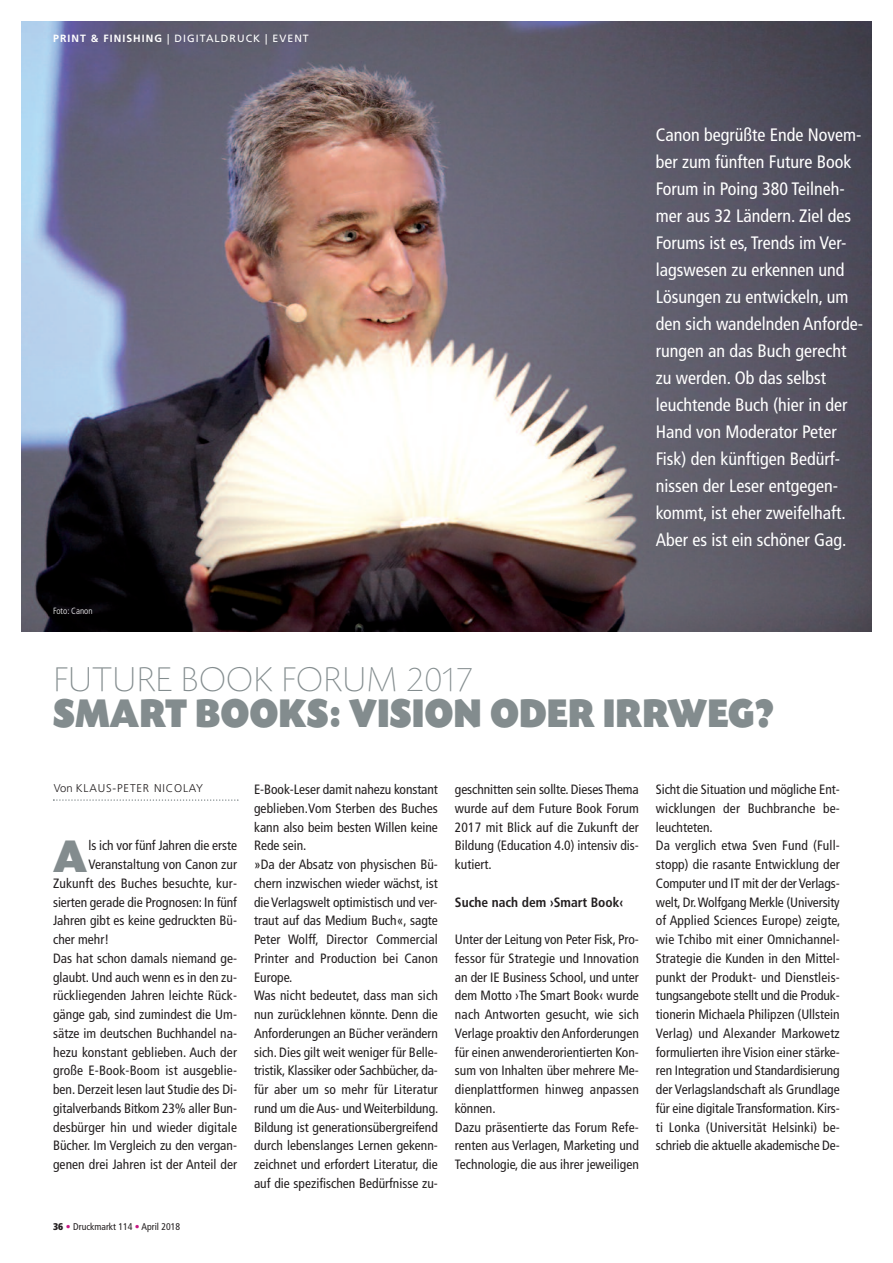
<style>
.page{position:relative;width:893px;height:1263px;background:#fff}
.page>*{position:absolute;margin:0;border:0;box-sizing:border-box;transform-origin:0 0}
.t1{font:48px "Today SB Ultra";color:#838c8e;scale:.9 1}
.t2{font:42px "Today SB Ultra";color:#838c8e;scale:.9 1}
.t3{font:300 expanded 36px "Today SB";letter-spacing:-.01em;color:#838c8e}
.t4{font:condensed 18px/27px "Frutiger LT Std";color:#fff}
.t5{font:condensed 13.5px/18.8px "Frutiger LT Std";color:#231f20}
.t6{font:700 condensed 13.5px "Frutiger LT Std";color:#231f20}
.t7{font:300 11.25px "Frutiger LT Std";letter-spacing:.075em;color:#231f20}
.t8{font:10.5px "Frutiger LT Std";letter-spacing:.1em;color:#fff}
.t9{font:condensed 9.75px "Frutiger LT Std";color:#231f20}
.t10{font:300 condensed 9px "Frutiger LT Std";color:#fff}
.s1{font-weight:700}
.s2{font-weight:900}
.s3{font-family:"Frutiger";font-weight:700;color:#c61882}
.s4{font-family:"Frutiger";color:#c61882}
</style>
<div class="page">
<img style="left:21px;top:21px;width:851px;height:610px">
<svg style="left:53px;top:799px;width:186px;height:2px"></svg>
<p class="t8" style="left:53px;top:34px;width:257px"><span class="s1">PRINT &amp; FINISHING</span> | DIGITALDRUCK | EVENT</p>
<p class="t10" style="left:53px;top:607px;width:41px">Foto: Canon</p>
<p class="t4" style="left:656px;top:123px;width:209px">Canon begrüßte Ende Novem&shy;ber zum fünften Future Book<br>Forum in Poing 380 Teilneh&shy;mer aus 32 Ländern. Ziel des<br>Forums ist es, Trends im Ver&shy;lagswesen zu erkennen und<br>Lösungen zu entwickeln, um den sich wandelnden Anforde&shy;rungen an das Buch gerecht zu werden. Ob das selbst leuchtende Buch (hier in der<br>Hand von Moderator Peter<br>Fisk) den künftigen Bedürf&shy;nissen der Leser entgegen&shy;kommt, ist eher zweifelhaft.<br>Aber es ist ein schöner Gag.</p>
<h3 class="t3" style="left:53px;top:657px;width:422px">FUTURE BOOK FORUM 2017</h3>
<h2 class="t2" style="left:53px;top:688px;width:802px">SMART BOOKS: VISION ODER IRRWEG?</h2>
<p class="t7" style="left:54px;top:784px;width:151px">Von KLAUS-PETER NICOLAY</p>
<p class="t5" style="left:88px;top:837px;width:150px">ls ich vor fünf Jahren die erste</p>
<p class="t5" style="left:88px;top:856px;width:150px">Veranstaltung von Canon zur</p>
<p class="t5" style="left:53px;top:875px;width:185px">Zukunft des Buches besuchte, kur-</p>
<p class="t5" style="left:53px;top:894px;width:185px">sierten gerade die Prognosen: In fünf</p>
<p class="t5" style="left:53px;top:912px;width:185px">Jahren gibt es keine gedruckten Bü-</p>
<p class="t5" style="left:53px;top:931px;width:57px">cher mehr!</p>
<p class="t5" style="left:53px;top:950px;width:185px">Das hat schon damals niemand ge-</p>
<p class="t5" style="left:53px;top:969px;width:185px">glaubt. Und auch wenn es in den zu-</p>
<p class="t5" style="left:53px;top:987px;width:185px">rückliegenden Jahren leichte Rück-</p>
<p class="t5" style="left:53px;top:1006px;width:185px">gänge gab, sind zumindest die Um-</p>
<p class="t5" style="left:53px;top:1025px;width:185px">sätze im deutschen Buchhandel na-</p>
<p class="t5" style="left:53px;top:1044px;width:185px">hezu konstant geblieben. Auch der</p>
<p class="t5" style="left:53px;top:1062px;width:185px">große E-Book-Boom ist ausgeblie-</p>
<p class="t5" style="left:53px;top:1081px;width:185px">ben. Derzeit lesen laut Studie des Di-</p>
<p class="t5" style="left:53px;top:1100px;width:185px">gitalverbands Bitkom 23% aller Bun-</p>
<p class="t5" style="left:53px;top:1119px;width:185px">desbürger hin und wieder digitale</p>
<p class="t5" style="left:53px;top:1137px;width:185px">Bücher. Im Vergleich zu den vergan-</p>
<p class="t5" style="left:53px;top:1156px;width:185px">genen drei Jahren ist der Anteil der</p>
<h1 class="t1" style="left:53px;top:827px;width:39px">A</h1>
<p class="t9" style="left:53px;top:1222px;width:128px"><span class="s2">36</span> <span class="s3">•</span> Druckmarkt 114 <span class="s4">•</span> April 2018</p>
<p class="t5" style="left:254px;top:781px;width:186px">E-Book-Leser damit nahezu konstant geblieben.Vom Sterben des Buches kann also beim besten Willen keine Rede sein.<br>»Da der Absatz von physischen Bü&shy;chern inzwischen wieder wächst, ist die Verlagswelt optimistisch und ver&shy;traut auf das Medium Buch«, sagte Peter Wolff, Director Commercial Printer and Production bei Canon Europe.<br>Was nicht bedeutet, dass man sich nun zurücklehnen könnte. Denn die Anforderungen an Bücher verändern sich. Dies gilt weit weniger für Belle&shy;tristik, Klassiker oder Sachbücher, da&shy;für aber um so mehr für Literatur rund um die Aus- undWeiterbildung.<br>Bildung ist generationsübergreifend durch lebenslanges Lernen gekenn&shy;zeichnet und erfordert Literatur, die auf die spezifischen Bedürfnisse zu-</p>
<p class="t5" style="left:455px;top:781px;width:185px;text-align:justify">geschnitten sein sollte. Dieses Thema wurde auf dem Future Book Forum 2017 mit Blick auf die Zukunft der Bildung (Education 4.0) intensiv dis&shy;kutiert.</p>
<p class="t6" style="left:455px;top:896px;width:170px">Suche nach dem ›Smart Book‹</p>
<p class="t5" style="left:455px;top:931px;width:185px">Unter der Leitung von Peter Fisk, Pro&shy;fessor für Strategie und Innovation an der IE Business School, und unter dem Motto ›The Smart Book‹ wurde nach Antworten gesucht, wie sich Verlage proaktiv den Anforderungen für einen anwenderorientierten Kon&shy;sum von Inhalten über mehrere Me&shy;dienplattformen hinweg anpassen können.<br>Dazu präsentierte das Forum Refe&shy;renten aus Verlagen, Marketing und Technologie, die aus ihrer jeweiligen</p>
<p class="t5" style="left:656px;top:781px;width:186px">Sicht die Situation und mögliche Ent&shy;wicklungen der Buchbranche be&shy;leuchteten.<br>Da verglich etwa Sven Fund (Full&shy;stopp) die rasante Entwicklung der Computer und IT mit der der Verlags&shy;welt, Dr.Wolfgang Merkle (University of Applied Sciences Europe) zeigte, wie Tchibo mit einer Omnichannel-Strategie die Kunden in den Mittel&shy;punkt der Produkt- und Dienstleis&shy;tungsangebote stellt und die Produk&shy;tionerin Michaela Philipzen (Ullstein Verlag) und Alexander Markowetz formulierten ihre Vision einer stärke&shy;ren Integration und Standardisierung der Verlagslandschaft als Grundlage für eine digitale Transformation. Kirs&shy;ti Lonka (Universität Helsinki) be&shy;schrieb die aktuelle akademische De-</p>
</div>
